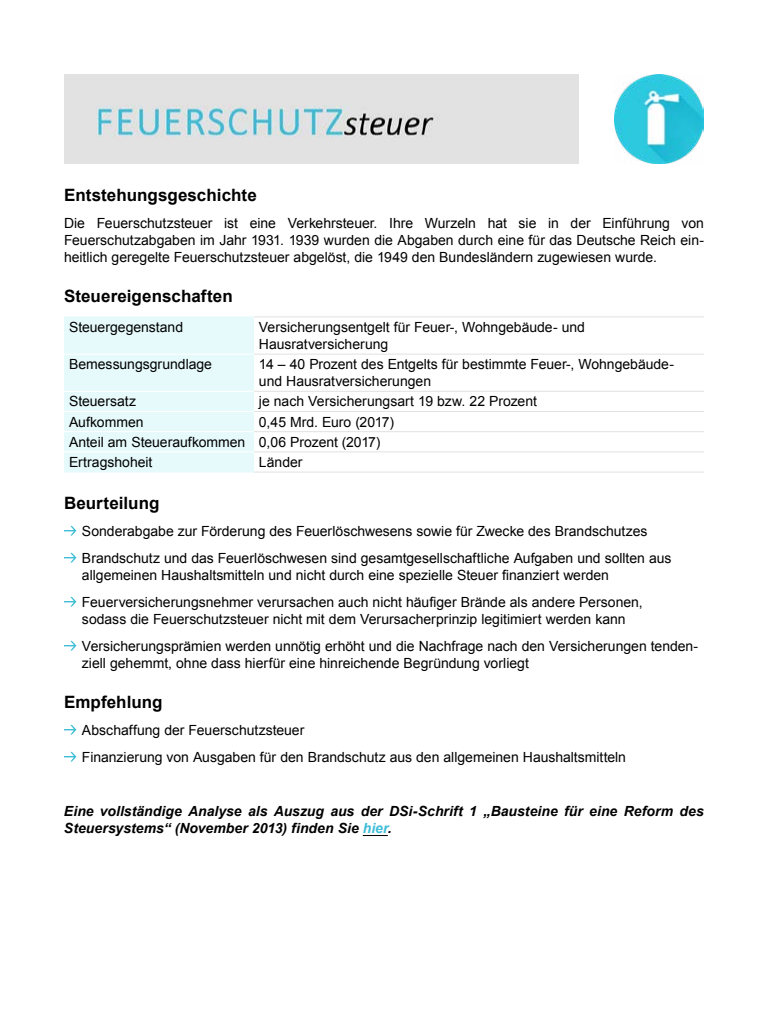
<style>
.page{position:relative;width:768px;height:1024px;background:#fff}
.page>*{position:absolute;margin:0;border:0;box-sizing:border-box;transform-origin:0 0}
.t1{font:700 17px "Arial";letter-spacing:.005em;color:#000}
.t2{font:14px/17px "Arial";color:#000}
.t3{font:italic 700 14px/17px "Arial";color:#000}
.s1{color:#3dbdd7}
</style>
<div class="page">
<svg style="left:363px;top:835px;width:25px;height:1px"></svg>
<div style="left:64px;top:317px;width:190px;height:155px;background:#e6fafc"></div>
<hr style="left:64px;top:472px;width:190px;height:1px;background:#e6fafc">
<hr style="left:64px;top:354px;width:190px;height:1px;background:#fff">
<hr style="left:64px;top:391px;width:190px;height:1px;background:#fff">
<hr style="left:64px;top:411px;width:190px;height:1px;background:#fff">
<hr style="left:64px;top:431px;width:190px;height:1px;background:#fff">
<hr style="left:64px;top:451px;width:190px;height:1px;background:#fff">
<hr style="left:64px;top:316px;width:190px;height:1px;background:#e6fafc">
<hr style="left:254px;top:316px;width:450px;height:1px;background:#e1e1e1">
<hr style="left:254px;top:354px;width:450px;height:1px;background:#e1e1e1">
<hr style="left:254px;top:391px;width:450px;height:1px;background:#e1e1e1">
<hr style="left:254px;top:411px;width:450px;height:1px;background:#e1e1e1">
<hr style="left:254px;top:431px;width:450px;height:1px;background:#e1e1e1">
<hr style="left:254px;top:451px;width:450px;height:1px;background:#e1e1e1">
<hr style="left:254px;top:472px;width:450px;height:1px;background:#e1e1e1">
<svg style="left:64px;top:526px;width:12px;height:10px"></svg>
<svg style="left:64px;top:553px;width:12px;height:10px"></svg>
<svg style="left:64px;top:597px;width:12px;height:10px"></svg>
<svg style="left:64px;top:641px;width:12px;height:10px"></svg>
<svg style="left:64px;top:725px;width:12px;height:10px"></svg>
<svg style="left:64px;top:752px;width:12px;height:10px"></svg>
<img style="left:614px;top:74px;width:90px;height:90px">
<img style="left:64px;top:74px;width:515px;height:90px">
<p class="t1" style="left:64px;top:184px;width:194px">Entstehungsgeschichte</p>
<p class="t2" style="left:64px;top:215px;width:641px;text-align:justify">Die Feuerschutzsteuer ist eine Verkehrsteuer. Ihre Wurzeln hat sie in der Einführung von Feuerschutzabgaben im Jahr 1931. 1939 wurden die Abgaben durch eine für das Deutsche Reich ein&shy;heitlich geregelte Feuerschutzsteuer abgelöst, die 1949 den Bundesländern zugewiesen wurde.</p>
<p class="t1" style="left:64px;top:285px;width:170px">Steuereigenschaften</p>
<p class="t2" style="left:69px;top:319px;width:116px">Steuergegenstand</p>
<p class="t2" style="left:259px;top:319px;width:328px">Versicherungsentgelt für Feuer-, Wohngebäude- und<br>Hausratversicherung</p>
<p class="t2" style="left:69px;top:356px;width:145px">Bemessungsgrundlage</p>
<p class="t2" style="left:259px;top:356px;width:417px">14 – 40 Prozent des Entgelts für bestimmte Feuer-, Wohngebäude&shy;und Hausratversicherungen</p>
<p class="t2" style="left:69px;top:393px;width:69px">Steuersatz</p>
<p class="t2" style="left:259px;top:393px;width:279px">je nach Versicherungsart 19 bzw. 22 Prozent</p>
<p class="t2" style="left:69px;top:413px;width:76px">Aufkommen</p>
<p class="t2" style="left:69px;top:412px;width:327px;line-height:20.2px;text-indent:190px">0,45 Mrd. Euro (2017)<br>Anteil am Steueraufkommen 0,06 Prozent (2017)<br>Ertragshoheit</p>
<p class="t2" style="left:259px;top:454px;width:45px">Länder</p>
<p class="t1" style="left:64px;top:491px;width:97px">Beurteilung</p>
<p class="t2" style="left:82px;top:517px;width:591px;line-height:27px">Sonderabgabe zur Förderung des Feuerlöschwesens sowie für Zwecke des Brandschutzes<br>Brandschutz und das Feuerlöschwesen sind gesamtgesellschaftliche Aufgaben und sollten aus</p>
<p class="t2" style="left:82px;top:561px;width:562px;line-height:27px">allgemeinen Haushaltsmitteln und nicht durch eine spezielle Steuer finanziert werden<br>Feuerversicherungsnehmer verursachen auch nicht häufiger Brände als andere Personen,</p>
<p class="t2" style="left:82px;top:605px;width:618px;line-height:27px">sodass die Feuerschutzsteuer nicht mit dem Verursacherprinzip legitimiert werden kann<br>Versicherungsprämien werden unnötig erhöht und die Nachfrage nach den Versicherungen tenden-</p>
<p class="t2" style="left:82px;top:654px;width:448px">ziell gehemmt, ohne dass hierfür eine hinreichende Begründung vorliegt</p>
<p class="t1" style="left:64px;top:690px;width:100px">Empfehlung</p>
<p class="t2" style="left:82px;top:716px;width:546px;line-height:27px">Abschaffung der Feuerschutzsteuer<br>Finanzierung von Ausgaben für den Brandschutz aus den allgemeinen Haushaltsmitteln</p>
<p class="t3" style="left:64px;top:803px;width:641px">Eine vollständige Analyse als Auszug aus der DSi-Schrift 1 „Bausteine für eine Reform des<br>Steuersystems“ (November 2013) finden Sie <span class="s1">hier</span>.</p>
</div>
